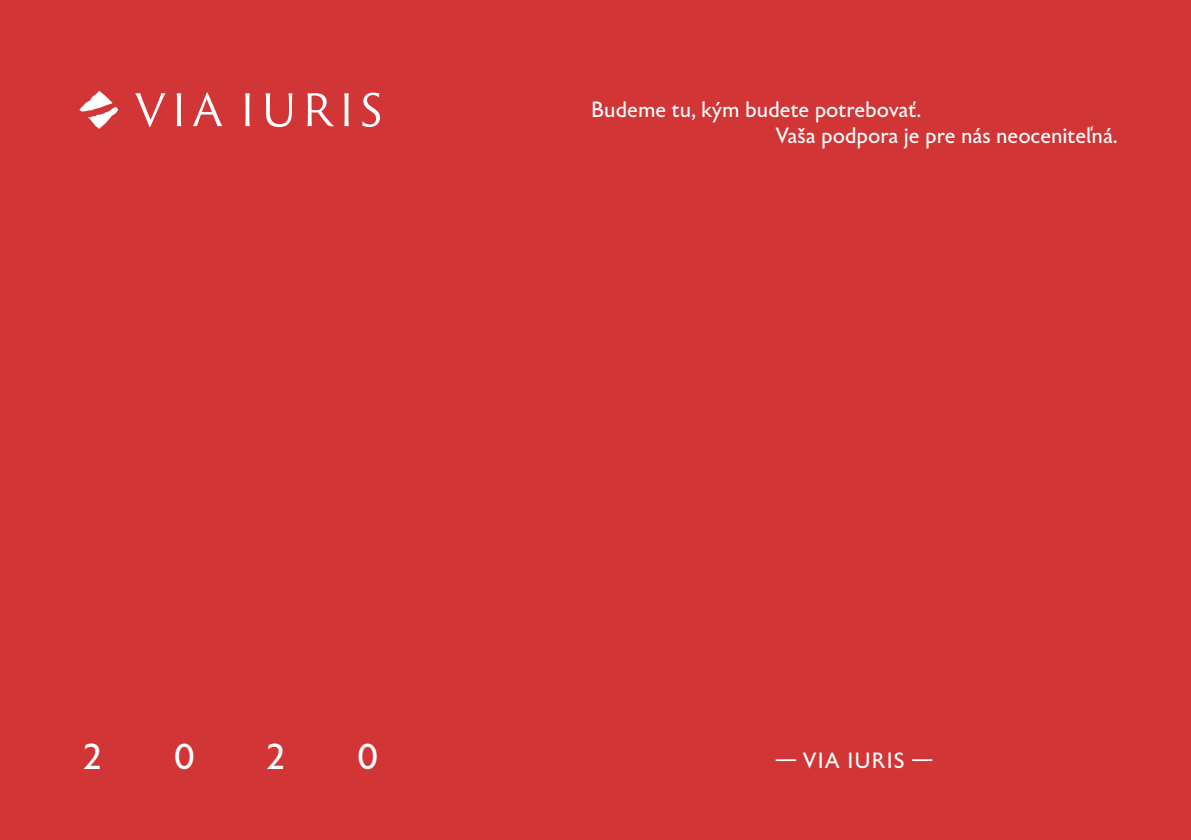
<style>
.page{position:relative;width:1191px;height:840px;background:#fff}
.page>*{position:absolute;margin:0;border:0;box-sizing:border-box;transform-origin:0 0}
.t1{font:36px "BC Eric Machat";color:#fff}
.t2{font:22px/26px "BC Eric Machat";color:#fff}
.t3{font:22px "BC Eric Machat";letter-spacing:.05em;color:#fff}
</style>
<div class="page">
<div style="left:0;top:0;width:1191px;height:839px;background:#d23535"></div>
<svg style="left:79px;top:91px;width:39px;height:38px"></svg>
<svg style="left:135px;top:93px;width:31px;height:34px"></svg>
<svg style="left:177px;top:93px;width:4px;height:33px"></svg>
<svg style="left:245px;top:93px;width:5px;height:33px"></svg>
<svg style="left:344px;top:93px;width:5px;height:33px"></svg>
<svg style="left:193px;top:92px;width:29px;height:34px"></svg>
<svg style="left:266px;top:93px;width:26px;height:34px"></svg>
<svg style="left:307px;top:93px;width:27px;height:33px"></svg>
<svg style="left:362px;top:92px;width:18px;height:35px"></svg>
<p class="t2" style="left:775px;top:97px;width:344px;text-indent:-184px">Budeme tu, kým budete potrebovať.<br>Vaša podpora je pre nás neoceniteľná.</p>
<h1 class="t1" style="left:84px;top:735px;width:19px">2</h1>
<h1 class="t1" style="left:173px;top:735px;width:23px">0</h1>
<h1 class="t1" style="left:267px;top:735px;width:19px">2</h1>
<h1 class="t1" style="left:357px;top:735px;width:23px">0</h1>
<p class="t3" style="left:775px;top:747px;width:160px">— VIA IURIS —</p>
</div>
